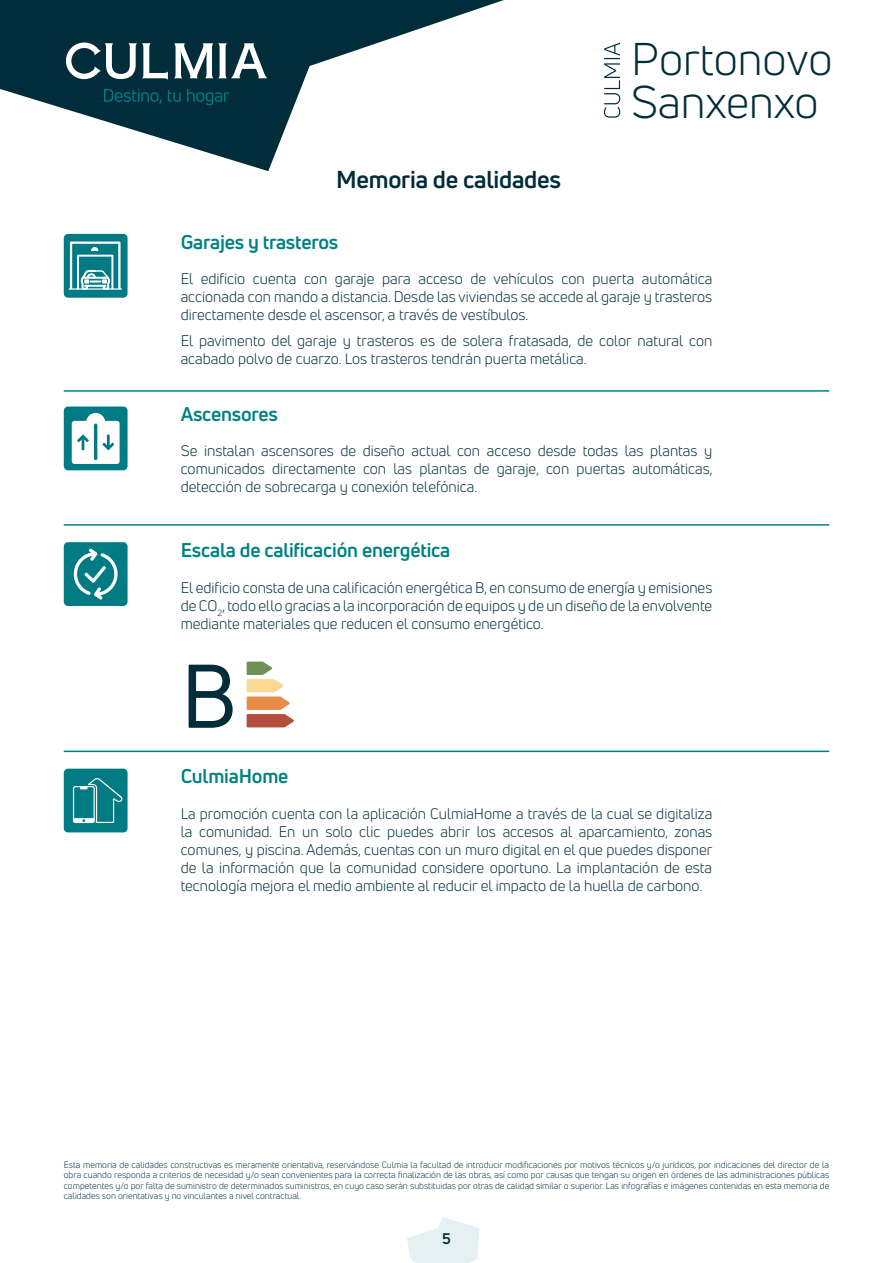
<style>
.page{position:relative;width:893px;height:1263px;background:#fff}
.page>*{position:absolute;margin:0;border:0;box-sizing:border-box;transform-origin:0 0}
.t1{font:88.35px "Uni Neue";color:#002d39}
.t2{font:44.85px/43.8px "Uni Neue";color:#002d39}
.t3{font:700 24px "Uni Neue";letter-spacing:-.01em;color:#002d39}
.t4{font:700 19.5px "Uni Neue";letter-spacing:-.01em;color:#008182}
.t5{font:15px/18px "Uni Neue";color:#002d39;text-align:justify}
.t6{font:700 15px "Uni Neue";color:#002d39}
.t7{font:9px/10.5px "Uni Neue";color:#002d39;text-align:justify}
</style>
<div class="page">
<svg style="left:0;top:0;width:504px;height:171px"></svg>
<svg style="left:407px;top:1217px;width:73px;height:46px"></svg>
<svg style="left:174px;top:43px;width:93px;height:35px"></svg>
<svg style="left:66px;top:43px;width:102px;height:37px"></svg>
<svg style="left:104px;top:89px;width:125px;height:16px;background:#003e49"></svg>
<svg style="left:604px;top:43px;width:16px;height:75px"></svg>
<div style="left:64px;top:542px;width:64px;height:64px;background:#007b84;border-radius:4px"></div>
<svg style="left:74px;top:548px;width:44px;height:52px"></svg>
<hr style="left:64px;top:390px;width:765px;height:2px;background:#008182">
<hr style="left:64px;top:524px;width:765px;height:2px;background:#008182">
<hr style="left:64px;top:750px;width:765px;height:2px;background:#008182">
<div style="left:64px;top:234px;width:64px;height:64px;background:#007b84;border-radius:4px"></div>
<hr style="left:69px;top:288px;width:53px;height:2px;background:#fff">
<svg style="left:91px;top:247px;width:7px;height:4px"></svg>
<div style="left:77px;top:255px;width:36px;height:35px;border:2px solid #fff"></div>
<div style="left:70px;top:241px;width:51px;height:49px;border:2px solid #fff"></div>
<svg style="left:81px;top:270px;width:29px;height:19px"></svg>
<div style="left:64px;top:406px;width:64px;height:64px;background:#007b84;border-radius:4px"></div>
<svg style="left:72px;top:413px;width:48px;height:51px"></svg>
<svg style="left:247px;top:661px;width:47px;height:66px"></svg>
<div style="left:64px;top:769px;width:64px;height:63px;background:#007b84;border-radius:4px"></div>
<svg style="left:73px;top:778px;width:49px;height:45px"></svg>
<h3 class="t3" style="left:336px;top:164px;width:226px">Memoria de calidades</h3>
<h2 class="t2" style="left:631px;top:37px;width:203px">Portonovo<br>Sanxenxo</h2>
<h3 class="t4" style="left:181px;top:229px;width:159px">Garajes y trasteros</h3>
<p class="t5" style="left:181px;top:269px;width:533px">El edificio cuenta con garaje para acceso de vehículos con puerta automática accionada con mando a distancia. Desde las viviendas se accede al garaje y trasteros directamente desde el ascensor, a través de vestíbulos.</p>
<p class="t5" style="left:181px;top:332px;width:533px">El pavimento del garaje y trasteros es de solera fratasada, de color natural con acabado polvo de cuarzo. Los trasteros tendrán puerta metálica.</p>
<h3 class="t4" style="left:181px;top:402px;width:99px">Ascensores</h3>
<p class="t5" style="left:181px;top:442px;width:533px">Se instalan ascensores de diseño actual con acceso desde todas las plantas y comunicados directamente con las plantas de garaje, con puertas automáticas, detección de sobrecarga y conexión telefónica.</p>
<h3 class="t4" style="left:181px;top:538px;width:271px">Escala de calificación energética</h3>
<p class="t5" style="left:181px;top:578px;width:533px">El edificio consta de una calificación energética B, en consumo de energía y emisiones de CO<sub>2</sub>, todo ello gracias a la incorporación de equipos y de un diseño de la envolvente mediante materiales que reducen el consumo energético.</p>
<h1 class="t1" style="left:181px;top:641px;width:58px">B</h1>
<h3 class="t4" style="left:181px;top:764px;width:109px">CulmiaHome</h3>
<p class="t5" style="left:181px;top:805px;width:533px">La promoción cuenta con la aplicación CulmiaHome a través de la cual se digitaliza la comunidad. En un solo clic puedes abrir los accesos al aparcamiento, zonas comunes, y piscina. Además, cuentas con un muro digital en el que puedes disponer de la información que la comunidad considere oportuno. La implantación de esta tecnología mejora el medio ambiente al reducir el impacto de la huella de carbono.</p>
<p class="t7" style="left:64px;top:1159px;width:767px">Esta memoria de calidades constructivas es meramente orientativa, reservándose Culmia la facultad de introducir modificaciones por motivos técnicos y/o jurídicos, por indicaciones del director de la obra cuando responda a criterios de necesidad y/o sean convenientes para la correcta finalización de las obras, así como por causas que tengan su origen en órdenes de las administraciones públicas competentes y/o por falta de suministro de determinados suministros, en cuyo caso serán substituidas por otras de calidad similar o superior. Las infografías e imágenes contenidas en esta memoria de calidades son orientativas y no vinculantes a nivel contractual.</p>
<p class="t6" style="left:442px;top:1229px;width:10px">5</p>
</div>
